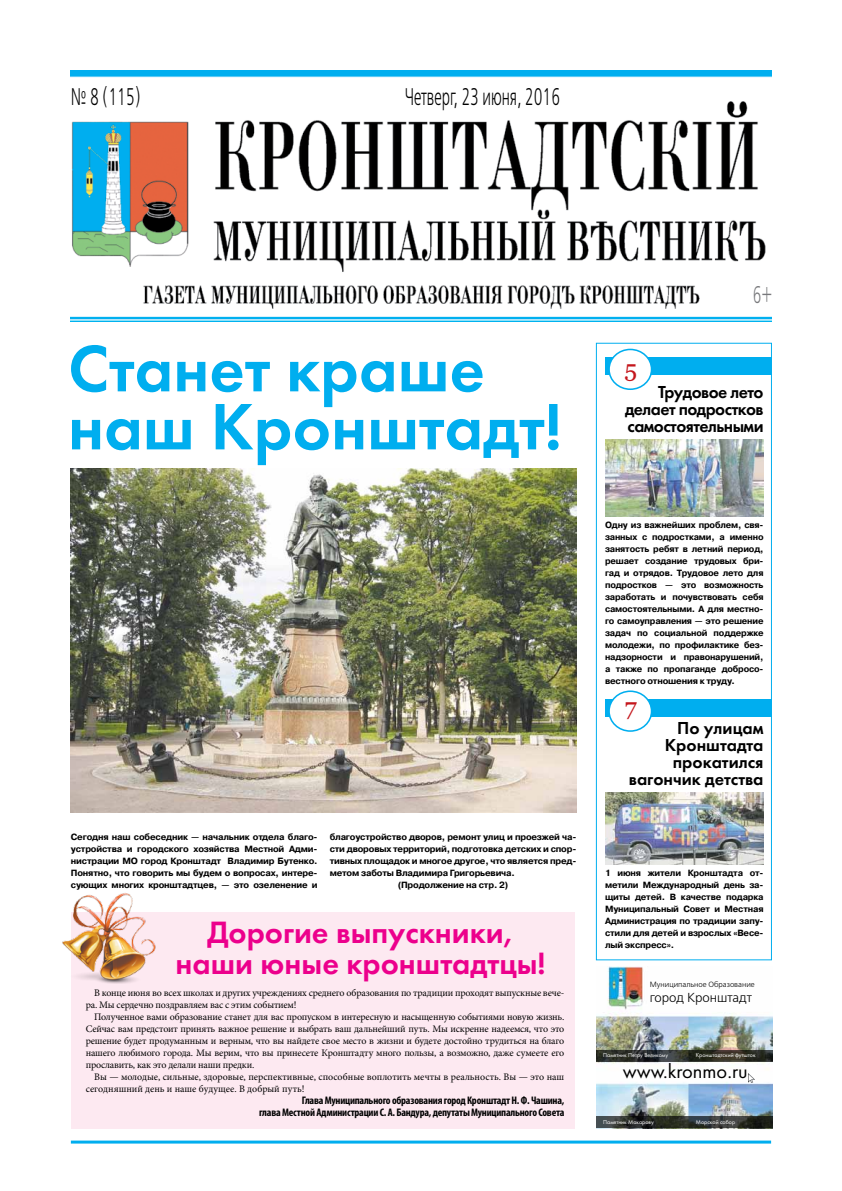
<style>
.page{position:relative;width:842px;height:1191px;background:#fff}
.page>*{position:absolute;margin:0;border:0;box-sizing:border-box;transform-origin:0 0}
.t1{font:68px/58px "Futura Demi C";color:#00aeef}
.t2{font:32px/31px "Futura Demi C";color:#ec008c;text-align:center}
.t3{font:24px "Free Set Light C";color:#000;scale:.6 1}
.t4{font:24px "Georgia";color:#c4161c}
.t5{font:24px "Free Set Light C";color:#77787b;scale:.6 1}
.t6{font:20.5px "Futura Book C";color:#000}
.t7{font:18px/17px "Futura Demi C";letter-spacing:-.03em;color:#000;text-align:justify}
.t8{font:18px/17px "Futura Demi C";color:#000;text-align:right}
.t9{font:13px "Free Set Light C";color:#000}
.t10{font:700 condensed 11px/12px "Myriad Pro";letter-spacing:-.02em;color:#000;text-align:right}
.t11{font:10px/12px "Minion Pro";letter-spacing:-.01em;color:#000}
.t12{font:700 9px/12px "Pragmatica C";letter-spacing:-.02em;color:#000;text-align:justify}
.t13{font:7.6px "Free Set Light C";color:#000}
.t14{font:6px "Futura Book C";color:#fff}
</style>
<div class="page">
<hr style="left:71px;top:1140px;width:700px;height:3px;background:#00aeef">
<div style="left:596px;top:343px;width:176px;height:617px;border:1px solid #00aeef"></div>
<img style="left:71px;top:71px;width:700px;height:250px">
<div style="left:605px;top:699px;width:166px;height:17px;background:#00aeef"></div>
<div style="left:609px;top:691px;width:42px;height:40px;background:#fff;border-radius:50%"></div>
<div style="left:608px;top:690px;width:44px;height:42px;border:2px solid #00aeef;border-radius:50%"></div>
<div style="left:605px;top:358px;width:166px;height:17px;background:#00aeef"></div>
<div style="left:609px;top:349px;width:42px;height:40px;background:#fff;border-radius:50%"></div>
<div style="left:608px;top:349px;width:44px;height:41px;border:2px solid #00aeef;border-radius:50%"></div>
<img style="left:605px;top:439px;width:158px;height:77px">
<img style="left:605px;top:792px;width:158px;height:72px">
<img style="left:597px;top:966px;width:176px;height:150px">
<svg style="left:597px;top:1049px;width:176px;height:12px;background:#373932"></svg>
<svg style="left:597px;top:1116px;width:176px;height:12px;background:#2e322e"></svg>
<svg style="left:748px;top:1073px;width:6px;height:9px"></svg>
<img style="left:71px;top:468px;width:506px;height:344px">
<div style="left:71px;top:912px;width:504px;height:216px;background:#fde9f1"></div>
<img style="left:62px;top:893px;width:94px;height:91px">
<h3 class="t3" style="left:71px;top:84px;width:118px">№ 8 (115)</h3>
<h3 class="t3" style="left:405px;top:84px;width:260px">Четверг, 23 июня, 2016</h3>
<h1 class="t1" style="left:68px;top:339px;width:495px">Станет краше наш Кронштадт!</h1>
<p class="t12" style="left:71px;top:831px;width:248px">Сегодня наш собеседник — начальник отдела благо&shy;устройства и городского хозяйства Местной Адми&shy;нистрации МО город Кронштадт Владимир Бутенко.<br>Понятно, что говорить мы будем о вопросах, интере&shy;сующих многих кронштадтцев, — это озеленение и</p>
<p class="t12" style="left:330px;top:831px;width:248px">благоустройство дворов, ремонт улиц и проезжей ча-</p>
<p class="t12" style="left:330px;top:843px;width:248px">сти дворовых территорий, подготовка детских и спор-</p>
<p class="t12" style="left:330px;top:855px;width:248px">тивных площадок и многое другое, что является пред-</p>
<p class="t12" style="left:330px;top:867px;width:187px">метом заботы Владимира Григорьевича.</p>
<p class="t12" style="left:398px;top:879px;width:112px">(Продолжение на стр. 2)</p>
<h2 class="t2" style="left:176px;top:916px;width:371px">Дорогие выпускники, наши юные кронштадтцы!</h2>
<p class="t11" style="left:86px;top:987px;width:480px;text-indent:8px">В конце июня во всех школах и других учреждениях среднего образования по традиции проходят выпускные вече&shy;ра. Мы сердечно поздравляем вас с этим событием!</p>
<p class="t11" style="left:86px;top:1011px;width:480px;text-align:justify;text-indent:8px">Полученное вами образование станет для вас пропуском в интересную и насыщенную событиями новую жизнь.<br>Сейчас вам предстоит принять важное решение и выбрать ваш дальнейший путь. Мы искренне надеемся, что это решение будет продуманным и верным, что вы найдете свое место в жизни и будете достойно трудиться на благо нашего любимого города. Мы верим, что вы принесете Кронштадту много пользы, а возможно, даже сумеете его прославить, как это делали наши предки.</p>
<p class="t11" style="left:86px;top:1071px;width:480px;text-indent:8px">Вы — молодые, сильные, здоровые, перспективные, способные воплотить мечты в реальность. Вы — это наш сегодняшний день и наше будущее. В добрый путь!</p>
<p class="t10" style="left:259px;top:1094px;width:307px">Глава Муниципального образования город Кронштадт Н. Ф. Чашина,<br>глава Местной Администрации С. А. Бандура, депутаты Муниципального Совета</p>
<h3 class="t4" style="left:624px;top:355px;width:14px">5</h3>
<h3 class="t5" style="left:753px;top:282px;width:34px">6+</h3>
<h3 class="t7" style="left:625px;top:383px;width:140px;text-indent:33px">Трудовое лето делает подростков самостоятельными</h3>
<p class="t12" style="left:605px;top:519px;width:160px">Одну из важнейших проблем, свя&shy;занных с подростками, а именно занятость ребят в летний период, решает создание трудовых бри&shy;гад и отрядов. Трудовое лето для подростков — это возможность заработать и почувствовать себя самостоятельными. А для местно&shy;го самоуправления — это решение задач по социальной поддержке молодежи, по профилактике без&shy;надзорности и правонарушений, а также по пропаганде добросо&shy;вестного отношения к труду.</p>
<h3 class="t4" style="left:625px;top:693px;width:14px">7</h3>
<h3 class="t8" style="left:629px;top:719px;width:136px">По улицам<br>Кронштадта прокатился вагончик детства</h3>
<p class="t12" style="left:605px;top:867px;width:160px">1 июня жители Кронштадта от&shy;метили Международный день за&shy;щиты детей. В качестве подарка Муниципальный Совет и Местная Администрация по традиции запу&shy;стили для детей и взрослых «Весе&shy;лый экспресс».</p>
<p class="t13" style="left:650px;top:980px;width:106px">Муниципальное Образование</p>
<h3 class="t9" style="left:650px;top:991px;width:104px">город Кронштадт</h3>
<p class="t14" style="left:603px;top:1052px;width:66px">Памятник Петру Великому</p>
<p class="t14" style="left:696px;top:1052px;width:61px">Кронштадтский футшток</p>
<h3 class="t6" style="left:623px;top:1060px;width:127px">www.kronmo.ru</h3>
<p class="t14" style="left:603px;top:1118px;width:52px">Памятник Макарову</p>
<p class="t14" style="left:696px;top:1118px;width:41px">Морской собор</p>
</div>
